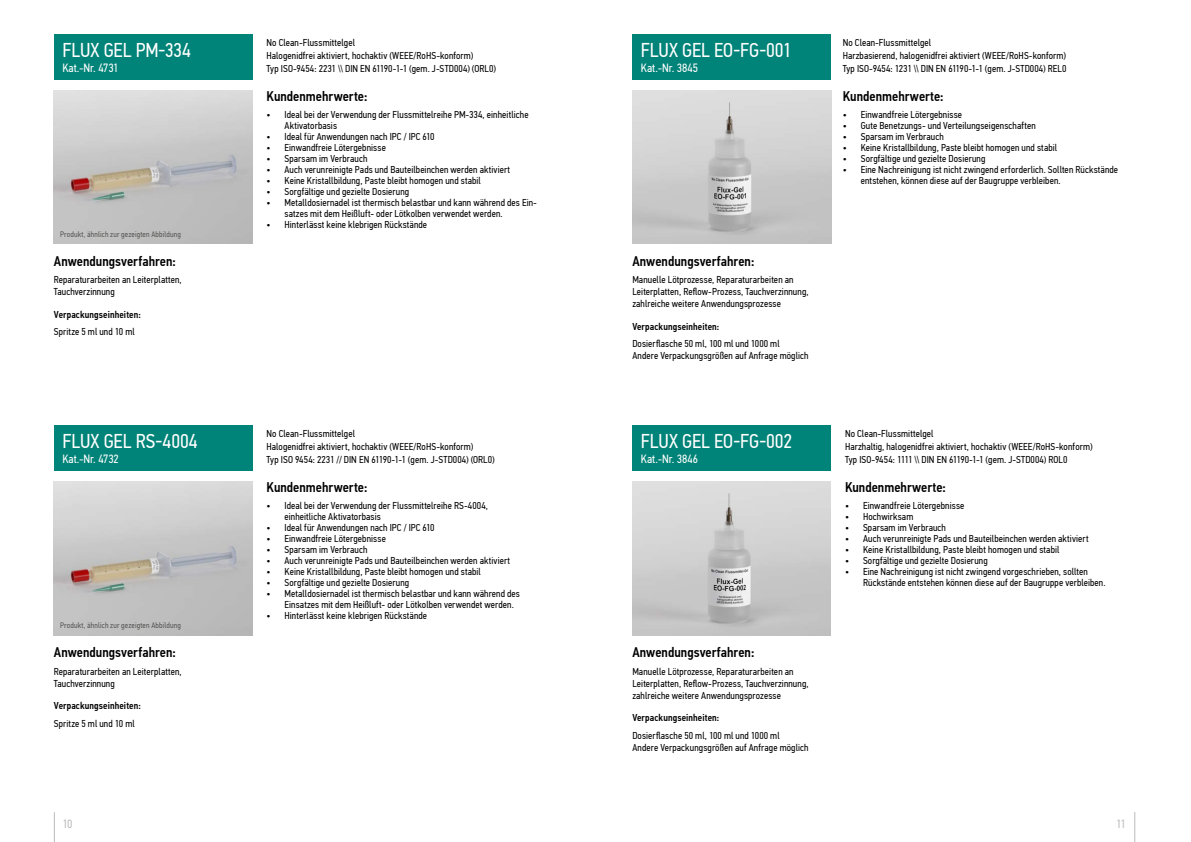
<style>
.page{position:relative;width:1191px;height:842px;background:#fff}
.page>*{position:absolute;margin:0;border:0;box-sizing:border-box;transform-origin:0 0}
.t1{font:20px "PF Din Text Cond Pro";color:#fff}
.t2{font:500 14px "PF Din Text Cond Pro";color:#000}
.t3{font:12px "PF Din Text Cond Pro";color:#fff}
.t4{font:12px "PF Din Text Cond Pro";color:#bcbcbc}
.t5{font:10px/13px "PF Din Text Cond Pro";letter-spacing:.01em;color:#000}
.t6{font:500 10px "PF Din Text Cond Pro";letter-spacing:.01em;color:#000}
.t7{font:8px "PF Din Text Cond Pro";letter-spacing:.02em;color:#575756}
</style>
<div class="page">
<hr style="left:54px;top:812px;width:1px;height:30px;background:#bcbcbc">
<hr style="left:1134px;top:812px;width:1px;height:30px;background:#bcbcbc">
<div style="left:632px;top:34px;width:199px;height:45px;background:#008378"></div>
<img style="left:633px;top:91px;width:198px;height:153px">
<div style="left:54px;top:34px;width:198px;height:45px;background:#008378"></div>
<div style="left:54px;top:425px;width:198px;height:46px;background:#008378"></div>
<img style="left:54px;top:91px;width:198px;height:153px">
<img style="left:54px;top:482px;width:198px;height:153px">
<div style="left:632px;top:425px;width:199px;height:46px;background:#008378"></div>
<img style="left:632px;top:482px;width:199px;height:153px">
<h1 class="t1" style="left:62px;top:38px;width:130px">FLUX GEL PM-334</h1>
<p class="t3" style="left:62px;top:60px;width:58px">Kat.-Nr. 4731</p>
<p class="t7" style="left:60px;top:229px;width:122px">Produkt, ähnlich zur gezeigten Abbildung</p>
<h2 class="t2" style="left:54px;top:252px;width:123px">Anwendungsverfahren:</h2>
<p class="t5" style="left:54px;top:274px;width:129px;line-height:12px">Reparaturarbeiten an Leiterplatten,<br>Tauchverzinnung</p>
<p class="t6" style="left:54px;top:308px;width:88px">Verpackungseinheiten:</p>
<p class="t5" style="left:54px;top:325px;width:82px">Spritze 5 ml und 10 ml</p>
<h1 class="t1" style="left:62px;top:429px;width:137px">FLUX GEL RS-4004</h1>
<p class="t3" style="left:62px;top:452px;width:58px">Kat.-Nr. 4732</p>
<p class="t7" style="left:60px;top:621px;width:122px">Produkt, ähnlich zur gezeigten Abbildung</p>
<h2 class="t2" style="left:54px;top:644px;width:123px">Anwendungsverfahren:</h2>
<p class="t5" style="left:54px;top:665px;width:129px;line-height:12px">Reparaturarbeiten an Leiterplatten,<br>Tauchverzinnung</p>
<p class="t6" style="left:54px;top:699px;width:88px">Verpackungseinheiten:</p>
<p class="t5" style="left:54px;top:717px;width:82px">Spritze 5 ml und 10 ml</p>
<p class="t5" style="left:266px;top:36px;width:231px">No Clean-Flussmittelgel<br>Halogenidfrei aktiviert, hochaktiv (WEEE/RoHS-konform)<br>Typ ISO-9454: 2231 \\ DIN EN 61190-1-1 (gem. J-STD004) (ORL0)</p>
<h2 class="t2" style="left:266px;top:88px;width:102px">Kundenmehrwerte:</h2>
<p class="t5" style="left:284px;top:109px;width:245px;line-height:11px;text-indent:-18px">• Ideal bei der Verwendung der Flussmittelreihe PM-334, einheitliche<br>Aktivatorbasis</p>
<p class="t5" style="left:266px;top:130px;width:170px">• Ideal für Anwendungen nach IPC / IPC 610</p>
<p class="t5" style="left:266px;top:141px;width:121px">• Einwandfreie Lötergebnisse</p>
<p class="t5" style="left:266px;top:152px;width:102px">• Sparsam im Verbrauch</p>
<p class="t5" style="left:266px;top:163px;width:245px">• Auch verunreinigte Pads und Bauteilbeinchen werden aktiviert</p>
<p class="t5" style="left:266px;top:174px;width:216px">• Keine Kristallbildung, Paste bleibt homogen und stabil</p>
<p class="t5" style="left:266px;top:185px;width:144px">• Sorgfältige und gezielte Dosierung</p>
<p class="t5" style="left:284px;top:197px;width:254px;line-height:11px;text-indent:-18px">• Metalldosiernadel ist thermisch belastbar und kann während des Ein&shy;satzes mit dem Heißluft- oder Lötkolben verwendet werden.</p>
<p class="t5" style="left:266px;top:218px;width:162px">• Hinterlässt keine klebrigen Rückstände</p>
<p class="t5" style="left:266px;top:427px;width:230px">No Clean-Flussmittelgel<br>Halogenidfrei aktiviert, hochaktiv (WEEE/RoHS-konform)<br>Typ ISO 9454: 2231 // DIN EN 61190-1-1 (gem. J-STD004) (ORL0)</p>
<h2 class="t2" style="left:266px;top:479px;width:102px">Kundenmehrwerte:</h2>
<p class="t5" style="left:284px;top:500px;width:205px;line-height:11px;text-indent:-18px">• Ideal bei der Verwendung der Flussmittelreihe RS-4004, einheitliche Aktivatorbasis</p>
<p class="t5" style="left:266px;top:521px;width:170px">• Ideal für Anwendungen nach IPC / IPC 610</p>
<p class="t5" style="left:266px;top:532px;width:121px">• Einwandfreie Lötergebnisse</p>
<p class="t5" style="left:266px;top:543px;width:102px">• Sparsam im Verbrauch</p>
<p class="t5" style="left:266px;top:554px;width:245px">• Auch verunreinigte Pads und Bauteilbeinchen werden aktiviert</p>
<p class="t5" style="left:266px;top:565px;width:216px">• Keine Kristallbildung, Paste bleibt homogen und stabil</p>
<p class="t5" style="left:266px;top:576px;width:144px">• Sorgfältige und gezielte Dosierung</p>
<p class="t5" style="left:284px;top:588px;width:237px;line-height:11px;text-indent:-18px">• Metalldosiernadel ist thermisch belastbar und kann während des<br>Einsatzes mit dem Heißluft- oder Lötkolben verwendet werden.</p>
<p class="t5" style="left:266px;top:609px;width:162px">• Hinterlässt keine klebrigen Rückstände</p>
<h1 class="t1" style="left:641px;top:38px;width:152px">FLUX GEL EO-FG-001</h1>
<p class="t3" style="left:641px;top:60px;width:59px">Kat.-Nr. 3845</p>
<h2 class="t2" style="left:632px;top:252px;width:123px">Anwendungsverfahren:</h2>
<p class="t5" style="left:632px;top:274px;width:178px;line-height:12px">Manuelle Lötprozesse, Reparaturarbeiten an<br>Leiterplatten, Reflow-Prozess, Tauchverzinnung, zahlreiche weitere Anwendungsprozesse</p>
<p class="t6" style="left:632px;top:320px;width:88px">Verpackungseinheiten:</p>
<p class="t5" style="left:632px;top:338px;width:178px;line-height:12px">Dosierflasche 50 ml, 100 ml und 1000 ml<br>Andere Verpackungsgrößen auf Anfrage möglich</p>
<h1 class="t1" style="left:641px;top:429px;width:153px">FLUX GEL EO-FG-002</h1>
<p class="t3" style="left:641px;top:452px;width:59px">Kat.-Nr. 3846</p>
<h2 class="t2" style="left:632px;top:644px;width:123px">Anwendungsverfahren:</h2>
<p class="t5" style="left:632px;top:665px;width:178px;line-height:12px">Manuelle Lötprozesse, Reparaturarbeiten an<br>Leiterplatten, Reflow-Prozess, Tauchverzinnung, zahlreiche weitere Anwendungsprozesse</p>
<p class="t6" style="left:632px;top:711px;width:88px">Verpackungseinheiten:</p>
<p class="t5" style="left:632px;top:729px;width:178px;line-height:12px">Dosierflasche 50 ml, 100 ml und 1000 ml<br>Andere Verpackungsgrößen auf Anfrage möglich</p>
<p class="t5" style="left:842px;top:36px;width:225px">No Clean-Flussmittelgel<br>Harzbasierend, halogenidfrei aktiviert (WEEE/RoHS-konform)<br>Typ ISO-9454: 1231 \\ DIN EN 61190-1-1 (gem. J-STD004) REL0</p>
<h2 class="t2" style="left:842px;top:88px;width:102px">Kundenmehrwerte:</h2>
<p class="t5" style="left:842px;top:108px;width:121px">• Einwandfreie Lötergebnisse</p>
<p class="t5" style="left:842px;top:119px;width:194px">• Gute Benetzungs- und Verteilungseigenschaften</p>
<p class="t5" style="left:842px;top:130px;width:102px">• Sparsam im Verbrauch</p>
<p class="t5" style="left:842px;top:141px;width:216px">• Keine Kristallbildung, Paste bleibt homogen und stabil</p>
<p class="t5" style="left:842px;top:152px;width:144px">• Sorgfältige und gezielte Dosierung</p>
<p class="t5" style="left:860px;top:164px;width:259px;line-height:11px;text-indent:-18px">• Eine Nachreinigung ist nicht zwingend erforderlich. Sollten Rückstände entstehen, können diese auf der Baugruppe verbleiben.</p>
<p class="t5" style="left:845px;top:427px;width:249px">No Clean-Flussmittelgel<br>Harzhaltig, halogenidfrei aktiviert, hochaktiv (WEEE/RoHS-konform)<br>Typ ISO-9454: 1111 \\ DIN EN 61190-1-1 (gem. J-STD004) ROL0</p>
<h2 class="t2" style="left:845px;top:479px;width:102px">Kundenmehrwerte:</h2>
<p class="t5" style="left:845px;top:499px;width:121px">• Einwandfreie Lötergebnisse</p>
<p class="t5" style="left:845px;top:510px;width:70px">• Hochwirksam</p>
<p class="t5" style="left:845px;top:521px;width:102px">• Sparsam im Verbrauch</p>
<p class="t5" style="left:845px;top:532px;width:245px">• Auch verunreinigte Pads und Bauteilbeinchen werden aktiviert</p>
<p class="t5" style="left:845px;top:543px;width:216px">• Keine Kristallbildung, Paste bleibt homogen und stabil</p>
<p class="t5" style="left:845px;top:554px;width:144px">• Sorgfältige und gezielte Dosierung</p>
<p class="t5" style="left:863px;top:566px;width:244px;line-height:11px;text-indent:-18px">• Eine Nachreinigung ist nicht zwingend vorgeschrieben, sollten<br>Rückstände entstehen können diese auf der Baugruppe verbleiben.</p>
<p class="t4" style="left:62px;top:817px;width:11px">10</p>
<p class="t4" style="left:1116px;top:817px;width:11px">11</p>
</div>
